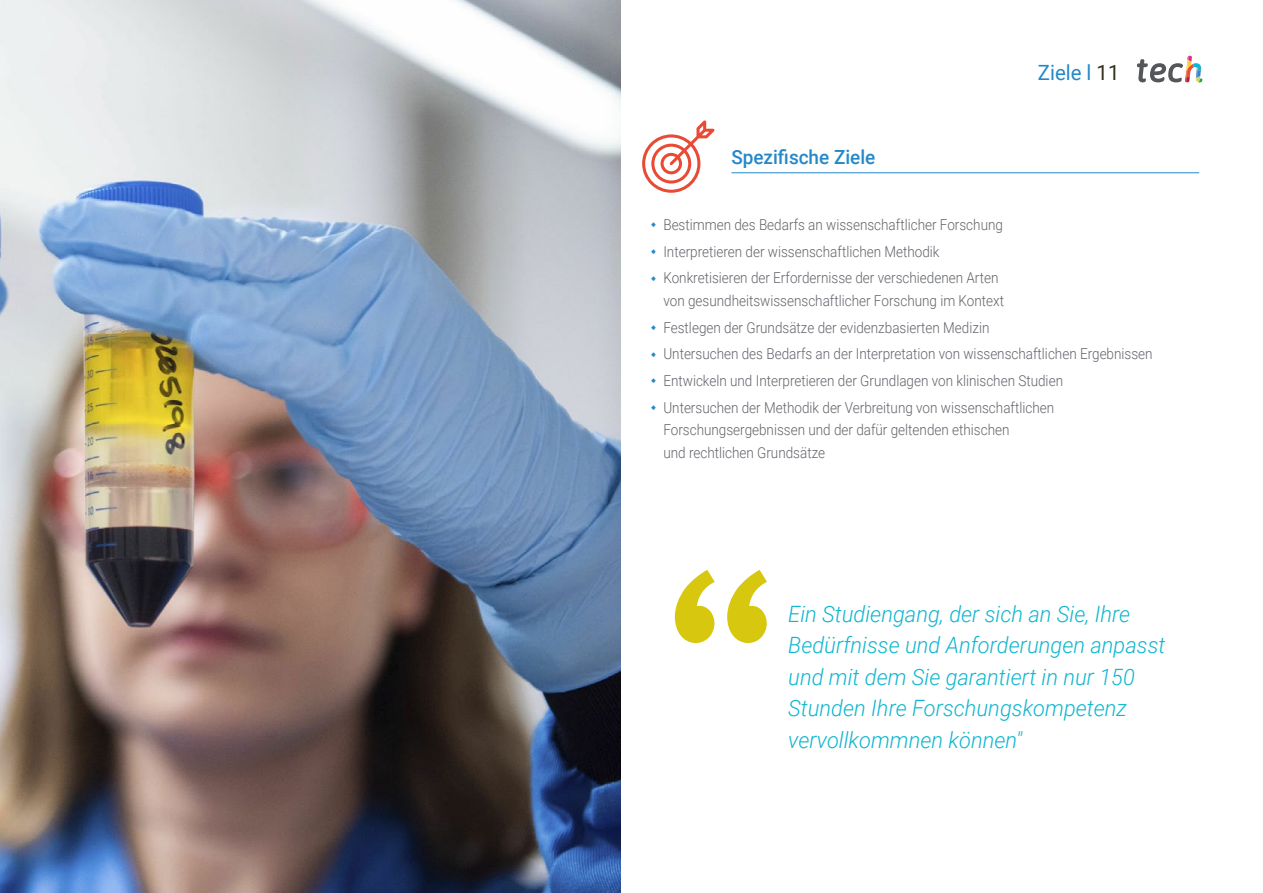
<style>
.page{position:relative;width:1263px;height:893px;background:#fff}
.page>*{position:absolute;margin:0;border:0;box-sizing:border-box;transform-origin:0 0}
.t1{font:italic 300 22.5px/31.5px "Roboto";color:#0fb6cf}
.t2{font:21px "Roboto";color:#2488c9}
.t3{font:500 19.5px "Roboto";color:#2488c9}
.t4{font:300 15px/26.7px "Roboto";color:#61646a;scale:.9 1}
.s1{color:#312e20}
</style>
<div class="page">
<img style="left:0;top:0;width:621px;height:893px">
<svg style="left:642px;top:120px;width:72px;height:73px"></svg>
<hr style="left:731px;top:172px;width:468px;height:1px;background:#2488c9">
<svg style="left:675px;top:570px;width:92px;height:73px"></svg>
<svg style="left:1137px;top:56px;width:65px;height:27px"></svg>
<h3 class="t3" style="left:731px;top:144px;width:145px">Spezifische Ziele</h3>
<h2 class="t2" style="left:1038px;top:57px;width:83px">Ziele l <span class="s1">11</span></h2>
<p class="t4" style="left:663px;top:211px;width:379px">Bestimmen des Bedarfs an wissenschaftlicher Forschung<br>Interpretieren der wissenschaftlichen Methodik<br>Konkretisieren der Erfordernisse der verschiedenen Arten</p>
<p class="t4" style="left:663px;top:287px;width:545px">von gesundheitswissenschaftlicher Forschung im Kontext<br>Festlegen der Grundsätze der evidenzbasierten Medizin<br>Untersuchen des Bedarfs an der Interpretation von wissenschaftlichen Ergebnissen Entwickeln und Interpretieren der Grundlagen von klinischen Studien<br>Untersuchen der Methodik der Verbreitung von wissenschaftlichen</p>
<p class="t4" style="left:663px;top:418px;width:386px;line-height:22.5px">Forschungsergebnissen und der dafür geltenden ethischen und rechtlichen Grundsätze</p>
<h1 class="t1" style="left:788px;top:597px;width:379px">Ein Studiengang, der sich an Sie, Ihre Bedürfnisse und Anforderungen anpasst und mit dem Sie garantiert in nur 150<br>Stunden Ihre Forschungskompetenz vervollkommnen können"</h1>
</div>
